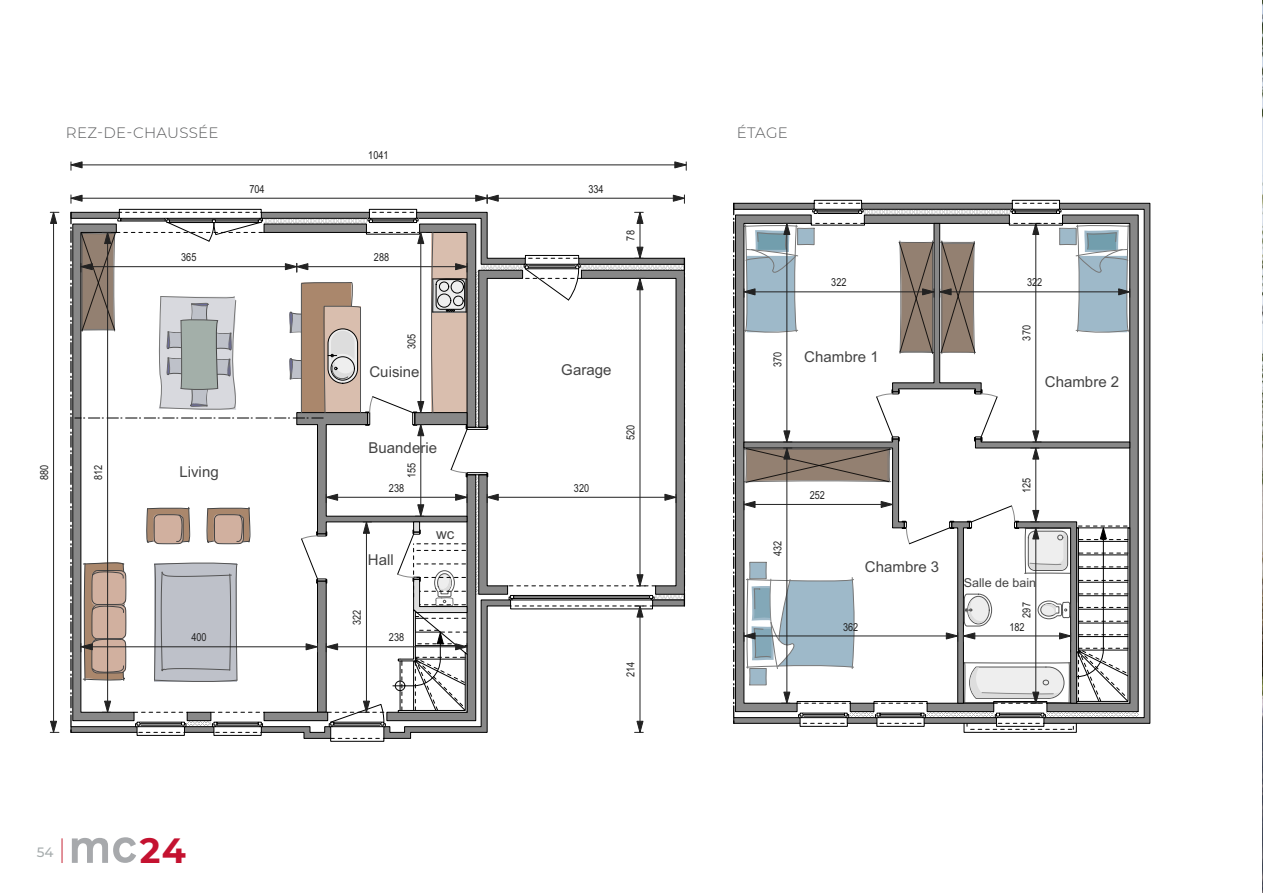
<style>
.page{position:relative;width:1263px;height:893px;background:#fff}
.page>*{position:absolute;margin:0;border:0;box-sizing:border-box;transform-origin:0 0}
.t1{font:700 34.95px "Montserrat";color:#c41230}
.t2{font:15px "Arial";color:#444}
.t3{font:300 15px "Montserrat";letter-spacing:.02em;color:#58595b}
.t4{font:500 13.5px "Montserrat";color:#a6acad}
.t5{font:12.3px "Arial";color:#444}
.t6{font:11.1px "Arial Narrow";color:#222}
</style>
<div class="page">
<img style="left:1262px;top:819px;width:1px;height:74px">
<img style="left:1262px;top:0;width:1px;height:819px">
<svg style="left:62px;top:838px;width:1px;height:25px"></svg>
<svg style="left:72px;top:837px;width:64px;height:26px"></svg>
<div style="left:330px;top:738px;width:54px;height:4px;border:1px solid #000"></div>
<div style="left:369px;top:209px;width:48px;height:4px;border:1px solid #000"></div>
<div style="left:119px;top:209px;width:142px;height:4px;border:1px solid #000"></div>
<hr style="left:53px;top:223px;width:1px;height:498px;background:#222">
<svg style="left:50px;top:212px;width:9px;height:12px"></svg>
<svg style="left:50px;top:721px;width:9px;height:12px"></svg>
<hr style="left:82px;top:165px;width:593px;height:1px;background:#222">
<svg style="left:675px;top:162px;width:12px;height:8px"></svg>
<svg style="left:70px;top:162px;width:12px;height:8px"></svg>
<hr style="left:498px;top:198px;width:175px;height:1px;background:#222">
<svg style="left:673px;top:195px;width:12px;height:8px"></svg>
<hr style="left:82px;top:198px;width:394px;height:1px;background:#222">
<svg style="left:70px;top:195px;width:12px;height:8px"></svg>
<svg style="left:475px;top:195px;width:23px;height:8px"></svg>
<svg style="left:70px;top:211px;width:615px;height:528px"></svg>
<svg style="left:1144px;top:202px;width:7px;height:522px;background:#727272"></svg>
<div style="left:964px;top:723px;width:112px;height:10px;border:1px solid #000"></div>
<div style="left:814px;top:200px;width:48px;height:4px;border:1px solid #000"></div>
<div style="left:1012px;top:200px;width:48px;height:4px;border:1px solid #000"></div>
<svg style="left:733px;top:202px;width:411px;height:528px"></svg>
<p class="t6" style="left:38px;top:480px;width:17px;rotate:-90deg">880</p>
<h2 class="t3" style="left:66px;top:122px;width:154px">REZ-DE-CHAUSSÉE</h2>
<h2 class="t3" style="left:737px;top:122px;width:53px">ÉTAGE</h2>
<p class="t6" style="left:92px;top:480px;width:17px;rotate:-90deg">812</p>
<p class="t6" style="left:249px;top:182px;width:17px">704</p>
<p class="t6" style="left:368px;top:149px;width:22px">1041</p>
<p class="t6" style="left:181px;top:251px;width:17px">365</p>
<p class="t6" style="left:374px;top:251px;width:17px">288</p>
<p class="t6" style="left:588px;top:182px;width:17px">334</p>
<p class="t6" style="left:624px;top:241px;width:12px;rotate:-90deg">78</p>
<p class="t6" style="left:405px;top:349px;width:17px;rotate:-90deg">305</p>
<h2 class="t2" style="left:369px;top:366px;width:52px">Cuisine</h2>
<h2 class="t2" style="left:561px;top:364px;width:52px">Garage</h2>
<h2 class="t2" style="left:179px;top:466px;width:41px">Living</h2>
<h2 class="t2" style="left:369px;top:442px;width:70px">Buanderie</h2>
<p class="t6" style="left:405px;top:478px;width:17px;rotate:-90deg">155</p>
<p class="t6" style="left:389px;top:482px;width:17px">238</p>
<h2 class="t2" style="left:368px;top:554px;width:27px">Hall</h2>
<h2 class="t2" style="left:436px;top:528px;width:20px">wc</h2>
<p class="t6" style="left:350px;top:625px;width:17px;rotate:-90deg">322</p>
<p class="t6" style="left:191px;top:631px;width:17px">400</p>
<p class="t6" style="left:389px;top:631px;width:17px">238</p>
<p class="t6" style="left:574px;top:482px;width:17px">320</p>
<p class="t6" style="left:624px;top:440px;width:17px;rotate:-90deg">520</p>
<p class="t6" style="left:624px;top:677px;width:17px;rotate:-90deg">214</p>
<p class="t6" style="left:771px;top:367px;width:17px;rotate:-90deg">370</p>
<p class="t6" style="left:771px;top:556px;width:17px;rotate:-90deg">432</p>
<p class="t6" style="left:831px;top:276px;width:17px">322</p>
<p class="t6" style="left:1027px;top:276px;width:17px">322</p>
<h2 class="t2" style="left:804px;top:351px;width:76px">Chambre 1</h2>
<p class="t6" style="left:1020px;top:340px;width:17px;rotate:-90deg">370</p>
<h2 class="t2" style="left:1045px;top:376px;width:76px">Chambre 2</h2>
<p class="t6" style="left:810px;top:489px;width:17px">252</p>
<p class="t6" style="left:1020px;top:493px;width:17px;rotate:-90deg">125</p>
<h2 class="t2" style="left:865px;top:561px;width:76px">Chambre 3</h2>
<p class="t5" style="left:964px;top:578px;width:74px">Salle de bain</p>
<p class="t6" style="left:1020px;top:618px;width:17px;rotate:-90deg">297</p>
<p class="t6" style="left:843px;top:620px;width:17px">362</p>
<p class="t6" style="left:1009px;top:620px;width:17px">182</p>
<p class="t4" style="left:37px;top:844px;width:18px">54</p>
<h1 class="t1" style="left:140px;top:825px;width:48px">24</h1>
</div>
